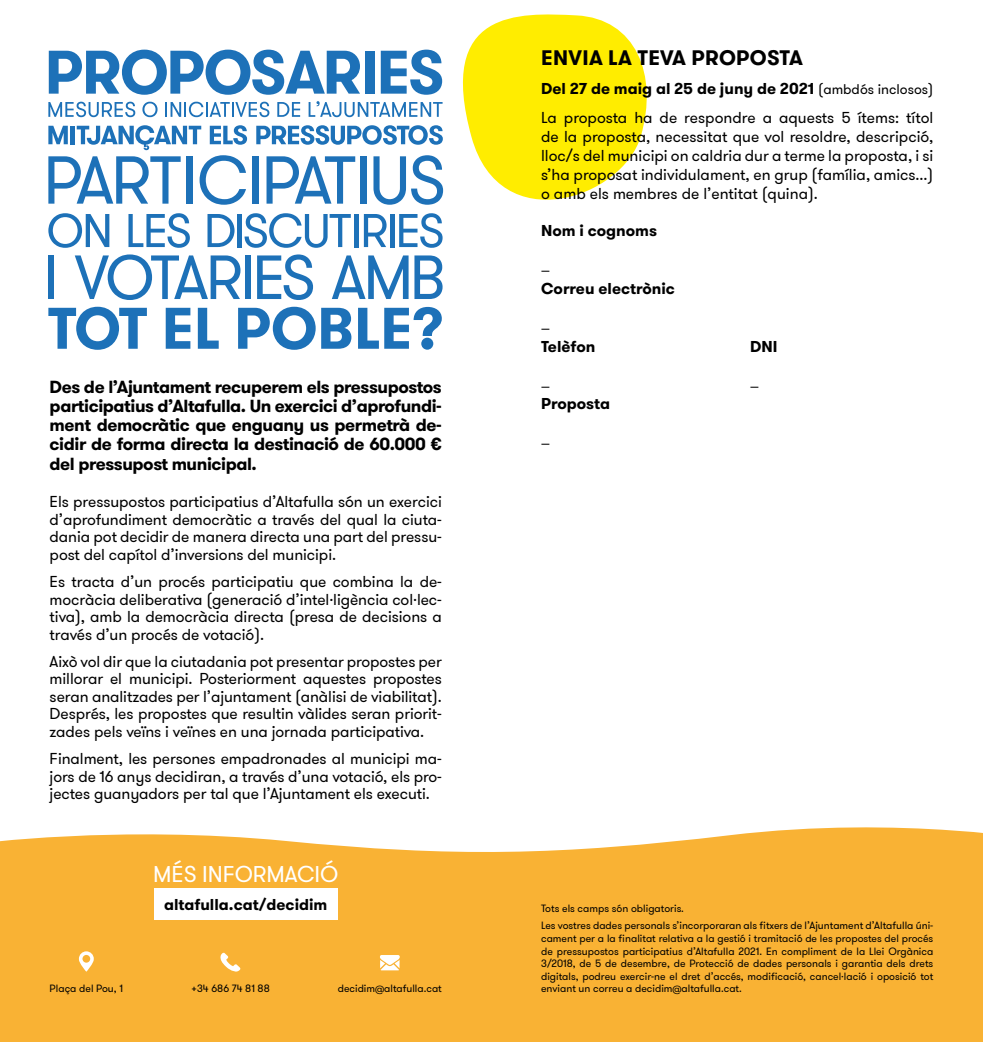
<style>
.page{position:relative;width:983px;height:1042px;background:#fff}
.page>*{position:absolute;margin:0;border:0;box-sizing:border-box;transform-origin:0 0}
.t1{font:22.75px "GT Walsheim";letter-spacing:-.005em;color:#fff}
.t2{font:700 21px "GT Walsheim";letter-spacing:.015em;color:#000}
.t3{font:700 17.5px/19.2px "GT Walsheim";letter-spacing:-.025em;color:#000;text-align:justify}
.t4{font:15.75px/17.5px "GT Walsheim";letter-spacing:-.005em;color:#000;text-align:justify}
.t5{font:700 15.75px "GT Walsheim";color:#000}
.t6{font:10.5px/12.6px "GT Walsheim";color:#000}
.s1{font-weight:700}
.s2{font-size:14px}
</style>
<div class="page">
<div style="left:0;top:827px;width:982px;height:215px;background:#f9b234"></div>
<svg style="left:442px;top:14px;width:205px;height:226px;fill:#ffed00"></svg>
<div style="left:154px;top:888px;width:183px;height:32px;background:#fff"></div>
<svg style="left:49px;top:50px;width:311px;height:45px"></svg>
<div style="left:365px;top:51px;width:10px;height:43px;background:#1d71b8"></div>
<svg style="left:380px;top:50px;width:62px;height:45px"></svg>
<svg style="left:48px;top:102px;width:87px;height:15px"></svg>
<svg style="left:142px;top:102px;width:15px;height:15px"></svg>
<svg style="left:165px;top:102px;width:104px;height:15px"></svg>
<svg style="left:277px;top:102px;width:23px;height:15px"></svg>
<svg style="left:308px;top:101px;width:134px;height:16px"></svg>
<svg style="left:48px;top:213px;width:61px;height:35px"></svg>
<svg style="left:128px;top:213px;width:62px;height:35px"></svg>
<svg style="left:207px;top:214px;width:27px;height:33px"></svg>
<hr style="left:237px;top:214px;width:4px;height:33px;background:#1d71b8">
<svg style="left:244px;top:213px;width:107px;height:35px"></svg>
<hr style="left:354px;top:214px;width:4px;height:33px;background:#1d71b8">
<svg style="left:364px;top:214px;width:22px;height:33px"></svg>
<hr style="left:390px;top:214px;width:4px;height:33px;background:#1d71b8">
<svg style="left:399px;top:213px;width:43px;height:35px"></svg>
<div style="left:48px;top:255px;width:6px;height:44px;background:#1d71b8"></div>
<svg style="left:75px;top:254px;width:165px;height:46px"></svg>
<div style="left:245px;top:255px;width:6px;height:44px;background:#1d71b8"></div>
<svg style="left:257px;top:254px;width:56px;height:46px"></svg>
<svg style="left:332px;top:255px;width:76px;height:44px"></svg>
<svg style="left:414px;top:255px;width:28px;height:44px"></svg>
<div style="left:252px;top:156px;width:7px;height:48px;background:#1d71b8"></div>
<svg style="left:266px;top:156px;width:89px;height:48px"></svg>
<div style="left:360px;top:156px;width:6px;height:48px;background:#1d71b8"></div>
<svg style="left:373px;top:155px;width:70px;height:50px"></svg>
<svg style="left:48px;top:307px;width:99px;height:43px"></svg>
<svg style="left:166px;top:308px;width:24px;height:41px"></svg>
<svg style="left:198px;top:308px;width:21px;height:41px"></svg>
<svg style="left:238px;top:307px;width:77px;height:43px"></svg>
<svg style="left:321px;top:308px;width:30px;height:41px"></svg>
<svg style="left:358px;top:307px;width:83px;height:43px"></svg>
<svg style="left:48px;top:125px;width:199px;height:80px"></svg>
<svg style="left:256px;top:125px;width:186px;height:20px"></svg>
<svg style="left:220px;top:952px;width:20px;height:20px"></svg>
<svg style="left:380px;top:955px;width:19px;height:15px"></svg>
<svg style="left:79px;top:951px;width:15px;height:20px"></svg>
<p class="t3" style="left:50px;top:377px;width:393px">Des de l’Ajuntament recuperem els pressupostos participatius d’Altafulla. Un exercici d’aprofundi&shy;ment democràtic que enguany us permetrà de&shy;cidir de forma directa la destinació de 60.000 € del pressupost municipal.</p>
<p class="t4" style="left:50px;top:493px;width:393px">Els pressupostos participatius d’Altafulla són un exercici d’aprofundiment democràtic a través del qual la ciuta&shy;dania pot decidir de manera directa una part del pressu&shy;post del capítol d’inversions del municipi.</p>
<p class="t4" style="left:50px;top:573px;width:393px">Es tracta d’un procés participatiu que combina la de&shy;mocràcia deliberativa (generació d’intel·ligència col·lec&shy;tiva), amb la democràcia directa (presa de decisions a través d’un procés de votació).</p>
<p class="t4" style="left:50px;top:653px;width:393px">Això vol dir que la ciutadania pot presentar propostes per millorar el municipi. Posteriorment aquestes propostes seran analitzades per l’ajuntament (anàlisi de viabilitat).<br>Després, les propostes que resultin vàlides seran priorit&shy;zades pels veïns i veïnes en una jornada participativa.</p>
<p class="t4" style="left:50px;top:750px;width:393px">Finalment, les persones empadronades al municipi ma&shy;jors de 16 anys decidiran, a través d’una votació, els pro&shy;jectes guanyadors per tal que l’Ajuntament els executi.</p>
<h1 class="t1" style="left:153px;top:859px;width:187px">MÉS INFORMACIÓ</h1>
<p class="t5" style="left:164px;top:894px;width:165px">altafulla.cat/decidim</p>
<h2 class="t2" style="left:541px;top:44px;width:263px">ENVIA LA TEVA PROPOSTA</h2>
<p class="t4" style="left:541px;top:75px;width:393px;line-height:28.9px"><span class="s1">Del 27 de maig al 25 de juny de 2021</span> <span class="s2">(ambdós inclosos)<br></span>La proposta ha de respondre a aquests 5 ítems: títol</p>
<p class="t4" style="left:541px;top:127px;width:393px;line-height:18.9px">de la proposta, necessitat que vol resoldre, descripció, lloc/s del municipi on caldria dur a terme la proposta, i si s’ha proposat individulament, en grup (família, amics...) o amb els membres de l’entitat (quina).</p>
<p class="t5" style="left:541px;top:221px;width:117px">Nom i cognoms</p>
<p class="t4" style="left:541px;top:256px;width:10px">_</p>
<p class="t5" style="left:541px;top:278px;width:135px">Correu electrònic</p>
<p class="t4" style="left:541px;top:314px;width:10px">_</p>
<p class="t5" style="left:541px;top:336px;width:56px">Telèfon</p>
<p class="t5" style="left:750px;top:336px;width:29px">DNI</p>
<p class="t4" style="left:541px;top:372px;width:10px">_</p>
<p class="t4" style="left:750px;top:372px;width:10px">_</p>
<p class="t5" style="left:541px;top:394px;width:70px">Proposta</p>
<p class="t4" style="left:541px;top:429px;width:10px">_</p>
<p class="t6" style="left:541px;top:899px;width:393px;line-height:17.5px">Tots els camps són obligatoris.<br>Les vostres dades personals s’incorporaran als fitxers de l’Ajuntament d’Altafulla úni-</p>
<p class="t6" style="left:541px;top:932px;width:393px;text-align:justify">cament per a la finalitat relativa a la gestió i tramitació de les propostes del procés de pressupostos participatius d’Altafulla 2021. En compliment de la Llei Orgànica 3/2018, de 5 de desembre, de Protecció de dades personals i garantia dels drets digitals, podreu exercir-ne el dret d’accés, modificació, cancel·lació i oposició tot</p>
<p class="t6" style="left:50px;top:982px;width:75px">Plaça del Pou, 1</p>
<p class="t6" style="left:191px;top:982px;width:80px">+34 686 74 81 88</p>
<p class="t6" style="left:541px;top:982px;width:202px">enviant un correu a decidim@altafulla.cat.</p>
<p class="t6" style="left:338px;top:982px;width:105px">decidim@altafulla.cat</p>
</div>
